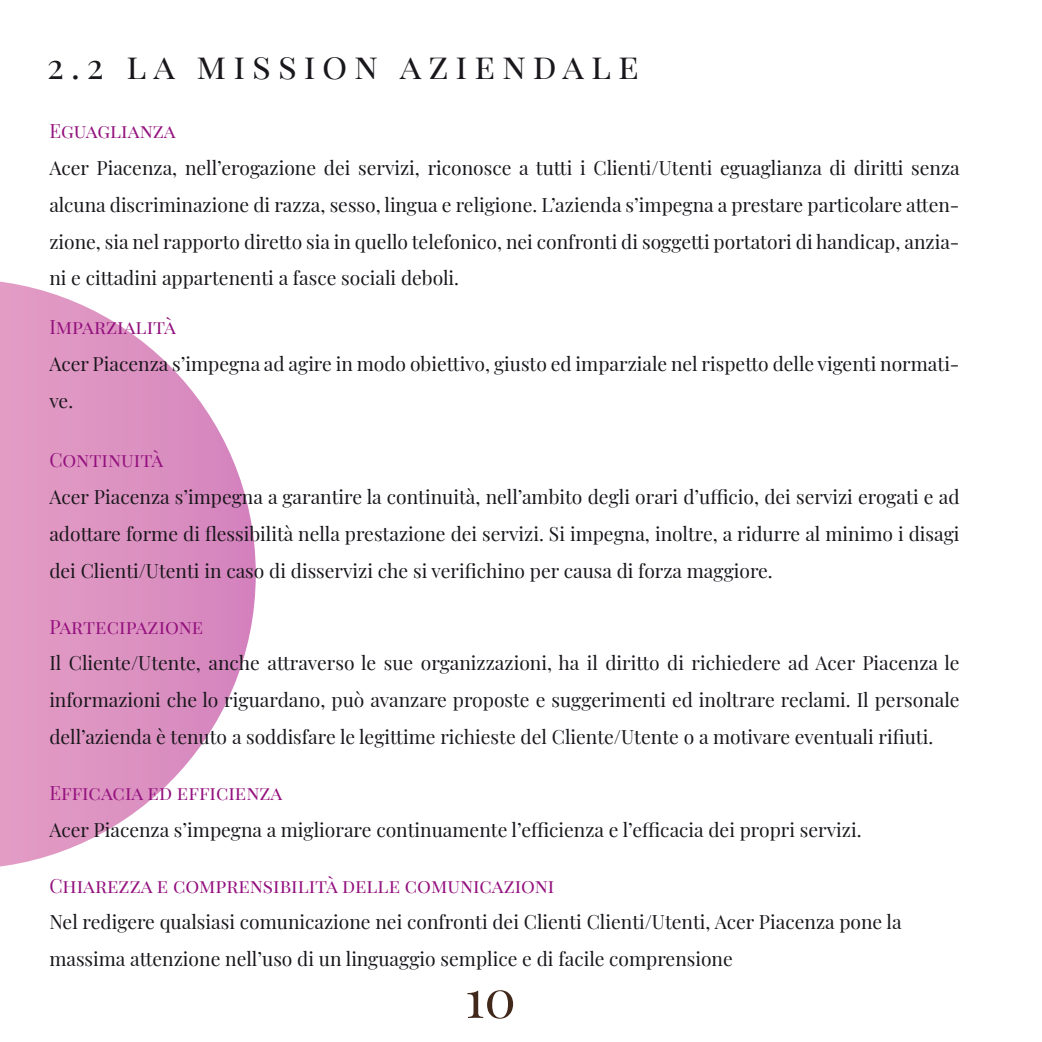
<style>
.page{position:relative;width:1042px;height:1042px;background:#fff}
.page>*{position:absolute;margin:0;border:0;box-sizing:border-box;transform-origin:0 0}
.t1{font:52.5px "Playfair Display";color:#41281b}
.t2{font:35px "Playfair Display";letter-spacing:.2em;color:#1a171c}
.t3{font:19.25px/36.8px "Playfair Display";color:#1a171c;text-align:justify}
.t4{font:19.25px "Playfair Display";color:#93117e}
</style>
<div class="page">
<svg style="left:0;top:281px;width:256px;height:586px"></svg>
<h2 class="t2" style="left:47px;top:39px;width:593px">2.2 LA MISSION AZIENDALE</h2>
<p class="t4" style="left:49px;top:116px;width:128px">EGUAGLIANZA</p>
<p class="t3" style="left:49px;top:148px;width:912px">Acer Piacenza, nell’erogazione dei servizi, riconosce a tutti i Clienti/Utenti eguaglianza di diritti senza alcuna discriminazione di razza, sesso, lingua e religione. L’azienda s’impegna a prestare particolare atten&shy;zione, sia nel rapporto diretto sia in quello telefonico, nei confronti di soggetti portatori di handicap, anzia&shy;ni e cittadini appartenenti a fasce sociali deboli.</p>
<p class="t4" style="left:49px;top:312px;width:128px">IMPARZIALITÀ</p>
<p class="t3" style="left:49px;top:344px;width:912px">Acer Piacenza s’impegna ad agire in modo obiettivo, giusto ed imparziale nel rispetto delle vigenti normati&shy;ve.</p>
<p class="t4" style="left:49px;top:445px;width:115px">CONTINUITÀ</p>
<p class="t3" style="left:49px;top:477px;width:912px">Acer Piacenza s’impegna a garantire la continuità, nell’ambito degli orari d’ufficio, dei servizi erogati e ad adottare forme di flessibilità nella prestazione dei servizi. Si impegna, inoltre, a ridurre al minimo i disagi dei Clienti/Utenti in caso di disservizi che si verifichino per causa di forza maggiore.</p>
<p class="t4" style="left:49px;top:611px;width:155px">PARTECIPAZIONE</p>
<p class="t3" style="left:49px;top:643px;width:912px">Il Cliente/Utente, anche attraverso le sue organizzazioni, ha il diritto di richiedere ad Acer Piacenza le informazioni che lo riguardano, può avanzare proposte e suggerimenti ed inoltrare reclami. Il personale dell’azienda è tenuto a soddisfare le legittime richieste del Cliente/Utente o a motivare eventuali rifiuti.</p>
<p class="t4" style="left:49px;top:777px;width:235px">EFFICACIA ED EFFICIENZA</p>
<p class="t3" style="left:49px;top:809px;width:813px">Acer Piacenza s’impegna a migliorare continuamente l’efficienza e l’efficacia dei propri servizi.</p>
<p class="t4" style="left:49px;top:870px;width:507px">CHIAREZZA E COMPRENSIBILITÀ DELLE COMUNICAZIONI</p>
<p class="t3" style="left:49px;top:902px;width:854px">Nel redigere qualsiasi comunicazione nei confronti dei Clienti Clienti/Utenti, Acer Piacenza pone la massima attenzione nell’uso di un linguaggio semplice e di facile comprensione</p>
<h1 class="t1" style="left:465px;top:957px;width:52px">10</h1>
</div>
